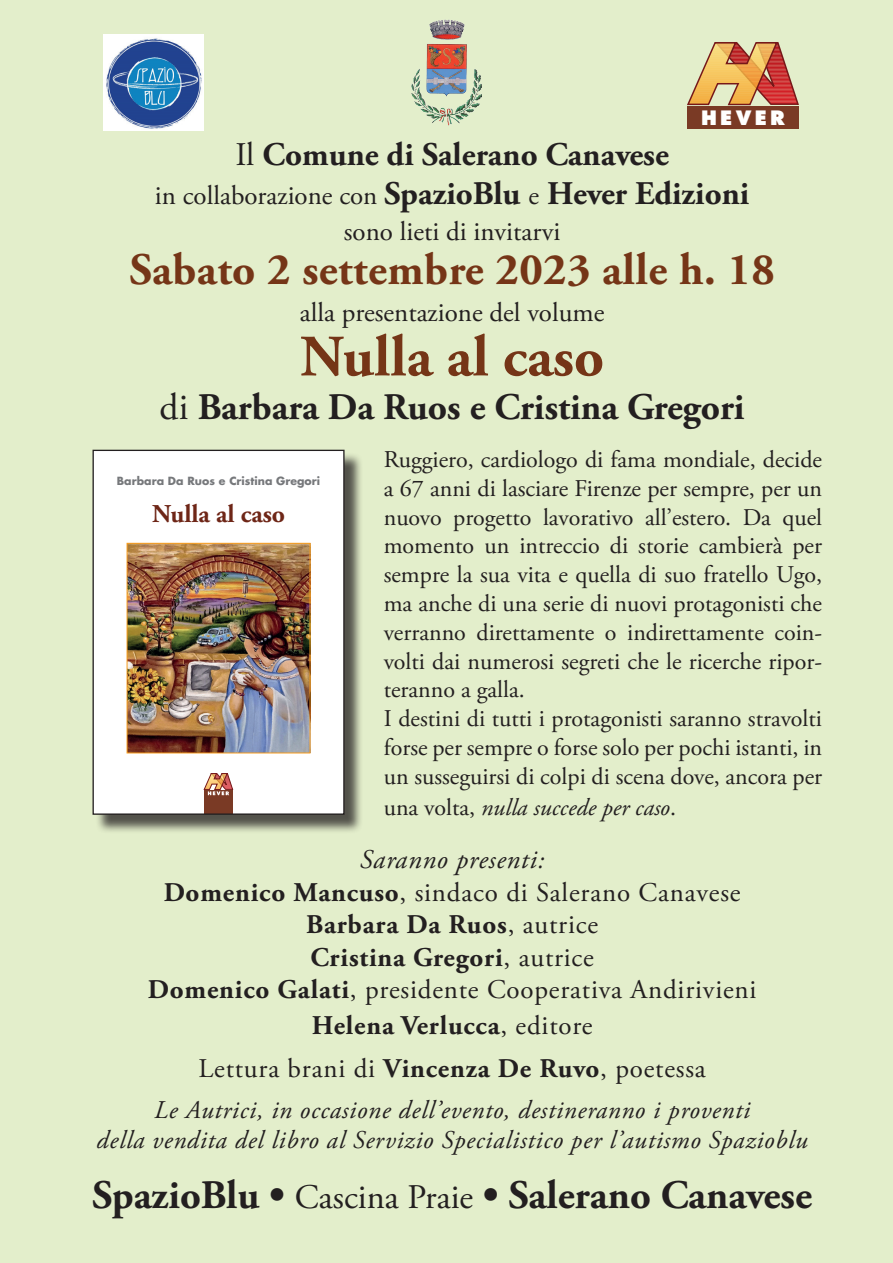
<style>
.page{position:relative;width:893px;height:1263px;background:#e3eecb}
.page>*{position:absolute;margin:0;border:0;box-sizing:border-box;transform-origin:0 0}
.t1{font:700 58.5px "Adobe Garamond Pro";color:#753517}
.t2{font:700 45px "Adobe Garamond Pro";letter-spacing:.01em;color:#753517}
.t3{font:700 40.5px "Adobe Garamond Pro";color:#231f20}
.t4{font:700 37.5px "Adobe Garamond Pro";color:#231f20}
.t5{font:700 33px/39px "Adobe Garamond Pro";color:#231f20;text-align:center}
.t6{font:27px/32.4px "Adobe Garamond Pro";letter-spacing:.03em;color:#231f20;text-align:center}
.t7{font:27px "Adobe Garamond Pro";color:#231f20}
.t8{font:700 25.65px "Adobe Garamond Pro";color:#6e2617}
.t9{font:italic 25.5px/30px "Adobe Garamond Pro";letter-spacing:.03em;color:#231f20;text-align:center}
.t10{font:24px/28.8px "Adobe Garamond Pro";color:#231f20}
.t11{font:italic 24px "Adobe Garamond Pro";color:#231f20}
.t12{font:800 19.35px "Futura";letter-spacing:.17em;color:#fff}
.t13{font:700 10.95px "Futura";color:#76787b}
.s1{font-weight:400}
.s2{font-weight:400;font-size:27px}
.s3{font-style:normal}
.s4{font-style:italic}
.s5{font-weight:700}
.s6{font-weight:400;font-size:34.5px}
</style>
<div class="page">
<svg style="left:687px;top:42px;width:112px;height:63px"></svg>
<div style="left:687px;top:106px;width:112px;height:23px;background:#7a3a25"></div>
<img style="left:411px;top:19px;width:71px;height:106px">
<div style="left:95px;top:452px;width:268px;height:381px;background:#231f20;opacity:.75"></div>
<div style="left:93px;top:451px;width:251px;height:363px;background:#fff"></div>
<div style="left:204px;top:790px;width:29px;height:24px;background:#7a3a25"></div>
<svg style="left:204px;top:773px;width:29px;height:22px"></svg>
<img style="left:129px;top:545px;width:179px;height:206px">
<div style="left:127px;top:543px;width:183px;height:210px;border:1px solid #f89c1c"></div>
<div style="left:93px;top:450px;width:252px;height:365px;border:1px solid #231f20"></div>
<img style="left:104px;top:34px;width:99px;height:97px">
<p class="t12" style="left:701px;top:105px;width:85px">HEVER</p>
<h3 class="t5" style="left:155px;top:136px;width:596px"><span class="s1">Il</span> Comune di Salerano Canavese<br><span class="s2">in collaborazione con</span> SpazioBlu <span class="s2">e</span> Hever Edizioni</h3>
<p class="t7" style="left:344px;top:216px;width:218px">sono lieti di invitarvi</p>
<h2 class="t2" style="left:129px;top:243px;width:647px">Sabato 2 settembre 2023 alle h. 18</h2>
<p class="t7" style="left:300px;top:297px;width:306px">alla presentazione del volume</p>
<h1 class="t1" style="left:300px;top:323px;width:305px">Nulla al caso</h1>
<h3 class="t4" style="left:160px;top:385px;width:587px"><span class="s1">di</span> Barbara Da Ruos e Cristina Gregori</h3>
<p class="t13" style="left:117px;top:473px;width:205px">Barbara Da Ruos e Cristina Gregori</p>
<p class="t8" style="left:152px;top:498px;width:135px">Nulla al caso</p>
<p class="t10" style="left:384px;top:446px;width:440px">Ruggiero, cardiologo di fama mondiale, decide a 67 anni di lasciare Firenze per sempre, per un nuovo progetto lavorativo all’estero. Da quel momento un intreccio di storie cambierà per sempre la sua vita e quella di suo fratello Ugo, ma anche di una serie di nuovi protagonisti che verranno direttamente o indirettamente coin&shy;volti dai numerosi segreti che le ricerche ripor&shy;teranno a galla.<br>I destini di tutti i protagonisti saranno stravolti forse per sempre o forse solo per pochi istanti, in un susseguirsi di colpi di scena dove, ancora per</p>
<p class="t11" style="left:384px;top:793px;width:294px"><span class="s3">una volta,</span> nulla succede per caso<span class="s3">.</span></p>
<p class="t6" style="left:148px;top:844px;width:610px"><span class="s4">Saranno presenti:<br></span><span class="s5">Domenico Mancuso</span>, sindaco di Salerano Canavese <span class="s5">Barbara Da Ruos</span>, autrice<br><span class="s5">Cristina Gregori</span>, autrice<br><span class="s5">Domenico Galati</span>, presidente Cooperativa Andirivieni</p>
<p class="t6" style="left:198px;top:1004px;width:509px;line-height:43.5px"><span class="s5">Helena Verlucca</span>, editore<br>Lettura brani di <span class="s5">Vincenza De Ruvo</span>, poetessa</p>
<p class="t9" style="left:97px;top:1095px;width:713px">Le Autrici, in occasione dell’evento, destineranno i proventi<br>della vendita del libro al Servizio Specialistico per l’autismo Spazioblu</p>
<h3 class="t3" style="left:92px;top:1171px;width:721px">SpazioBlu • <span class="s6">Cascina Praie</span> • Salerano Canavese</h3>
</div>
